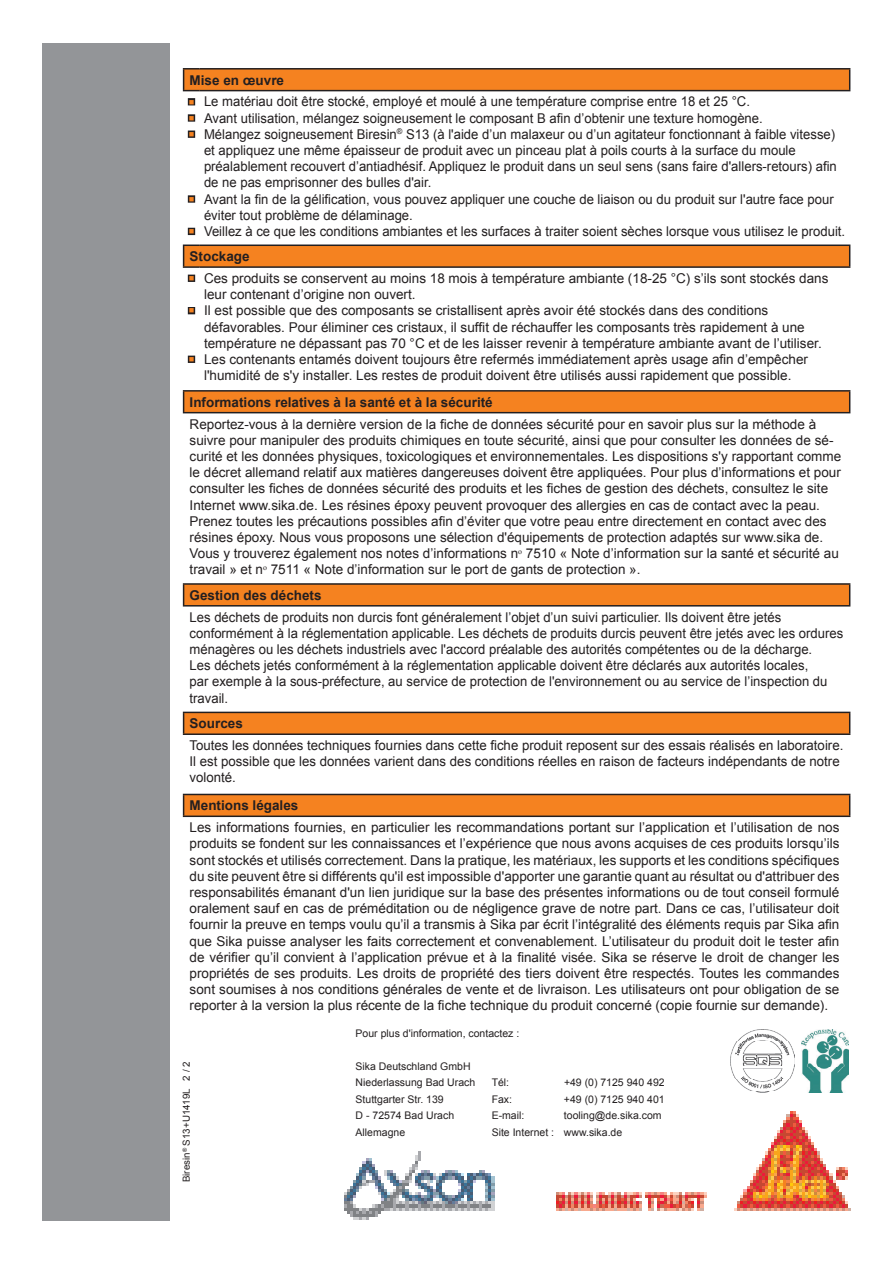
<style>
.page{position:relative;width:893px;height:1263px;background:#fff}
.page>*{position:absolute;margin:0;border:0;box-sizing:border-box;transform-origin:0 0}
.t1{font:13.5px/16.2px "Arial";color:#231f20}
.t2{font:700 13.5px "Arial";color:#231f20}
.t3{font:10.5px/16.5px "Arial";color:#231f20}
.t4{font:9.75px "Arial";color:#231f20}
.t5{font:7.5px/16.2px "Wingdings";color:#f58220;text-align:justify}
</style>
<div class="page">
<div style="left:43px;top:43px;width:127px;height:1177px;background:#939598"></div>
<img style="left:344px;top:1112px;width:506px;height:107px">
<div style="left:184px;top:69px;width:666px;height:22px;background:#f58220"></div>
<svg style="left:184px;top:91px;width:666px;height:145px"></svg>
<svg style="left:849px;top:70px;width:1px;height:20px"></svg>
<hr style="left:200px;top:68px;width:650px;height:2px;background:#231f20">
<svg style="left:183px;top:68px;width:17px;height:23px"></svg>
<hr style="left:200px;top:90px;width:650px;height:1px;background:#231f20">
<div style="left:188px;top:98px;width:7px;height:7px;border:3px solid #231f20"></div>
<div style="left:188px;top:114px;width:7px;height:8px;border:3px solid #231f20"></div>
<div style="left:188px;top:131px;width:7px;height:7px;border:3px solid #231f20"></div>
<div style="left:188px;top:195px;width:7px;height:8px;border:3px solid #231f20"></div>
<div style="left:188px;top:228px;width:7px;height:7px;border:3px solid #231f20"></div>
<div style="left:184px;top:245px;width:666px;height:22px;background:#f58220"></div>
<svg style="left:849px;top:246px;width:1px;height:20px"></svg>
<hr style="left:200px;top:244px;width:650px;height:2px;background:#231f20">
<svg style="left:183px;top:244px;width:17px;height:24px"></svg>
<hr style="left:200px;top:266px;width:650px;height:2px;background:#231f20">
<div style="left:188px;top:275px;width:7px;height:7px;border:3px solid #231f20"></div>
<div style="left:188px;top:307px;width:7px;height:7px;border:3px solid #231f20"></div>
<div style="left:188px;top:356px;width:7px;height:7px;border:3px solid #231f20"></div>
<div style="left:184px;top:391px;width:666px;height:22px;background:#f58220"></div>
<svg style="left:849px;top:392px;width:1px;height:20px"></svg>
<hr style="left:183px;top:390px;width:667px;height:2px;background:#231f20">
<svg style="left:183px;top:392px;width:1px;height:20px"></svg>
<hr style="left:183px;top:412px;width:667px;height:1px;background:#231f20">
<div style="left:184px;top:584px;width:666px;height:22px;background:#f58220"></div>
<svg style="left:849px;top:585px;width:1px;height:20px"></svg>
<hr style="left:183px;top:583px;width:667px;height:2px;background:#231f20">
<svg style="left:183px;top:585px;width:1px;height:20px"></svg>
<hr style="left:183px;top:605px;width:667px;height:1px;background:#231f20">
<div style="left:184px;top:712px;width:666px;height:22px;background:#f58220"></div>
<svg style="left:849px;top:713px;width:1px;height:20px"></svg>
<hr style="left:183px;top:712px;width:667px;height:1px;background:#231f20">
<svg style="left:183px;top:713px;width:1px;height:20px"></svg>
<hr style="left:183px;top:733px;width:667px;height:2px;background:#231f20">
<div style="left:184px;top:794px;width:666px;height:22px;background:#f58220"></div>
<svg style="left:849px;top:795px;width:1px;height:20px"></svg>
<hr style="left:183px;top:794px;width:667px;height:1px;background:#231f20">
<svg style="left:183px;top:795px;width:1px;height:20px"></svg>
<hr style="left:183px;top:815px;width:667px;height:2px;background:#231f20">
<img style="left:802px;top:1029px;width:46px;height:64px">
<img style="left:730px;top:1029px;width:64px;height:64px">
<p class="t2" style="left:190px;top:71px;width:96px">Mise en œuvre</p>
<p class="t5" style="left:189px;top:94px;width:7px">■ ■ ■</p>
<p class="t1" style="left:204px;top:94px;width:643px">Le matériau doit être stocké, employé et moulé à une température comprise entre 18 et 25 °C.<br>Avant utilisation, mélangez soigneusement le composant B afin d’obtenir une texture homogène.<br>Mélangez soigneusement Biresin<sup>®</sup> S13 (à l'aide d’un malaxeur ou d’un agitateur fonctionnant à faible vitesse) et appliquez une même épaisseur de produit avec un pinceau plat à poils courts à la surface du moule préalablement recouvert d’antiadhésif. Appliquez le produit dans un seul sens (sans faire d'allers-retours) afin de ne pas emprisonner des bulles d'air.<br>Avant la fin de la gélification, vous pouvez appliquer une couche de liaison ou du produit sur l'autre face pour éviter tout problème de délaminage.<br>Veillez à ce que les conditions ambiantes et les surfaces à traiter soient sèches lorsque vous utilisez le produit.</p>
<p class="t2" style="left:190px;top:247px;width:62px">Stockage</p>
<p class="t5" style="left:189px;top:270px;width:7px">■</p>
<p class="t5" style="left:189px;top:303px;width:7px">■</p>
<p class="t5" style="left:189px;top:191px;width:7px">■</p>
<p class="t5" style="left:189px;top:223px;width:7px">■</p>
<p class="t1" style="left:204px;top:270px;width:626px">Ces produits se conservent au moins 18 mois à température ambiante (18-25 °C) s’ils sont stockés dans leur contenant d’origine non ouvert.<br>Il est possible que des composants se cristallisent après avoir été stockés dans des conditions défavorables. Pour éliminer ces cristaux, il suffit de réchauffer les composants très rapidement à une température ne dépassant pas 70 °C et de les laisser revenir à température ambiante avant de l’utiliser.<br>Les contenants entamés doivent toujours être refermés immédiatement après usage afin d’empêcher l'humidité de s'y installer. Les restes de produit doivent être utilisés aussi rapidement que possible.</p>
<p class="t2" style="left:190px;top:393px;width:305px">Informations relatives à la santé et à la sécurité</p>
<p class="t1" style="left:190px;top:416px;width:653px">Reportez-vous à la dernière version de la fiche de données sécurité pour en savoir plus sur la méthode à suivre pour manipuler des produits chimiques en toute sécurité, ainsi que pour consulter les données de sé&shy;curité et les données physiques, toxicologiques et environnementales. Les dispositions s'y rapportant comme le décret allemand relatif aux matières dangereuses doivent être appliquées. Pour plus d’informations et pour consulter les fiches de données sécurité des produits et les fiches de gestion des déchets, consultez le site Internet www.sika.de. Les résines époxy peuvent provoquer des allergies en cas de contact avec la peau.<br>Prenez toutes les précautions possibles afin d’éviter que votre peau entre directement en contact avec des résines époxy. Nous vous proposons une sélection d'équipements de protection adaptés sur www.sika de.<br>Vous y trouverez également nos notes d’informations n<sup>o</sup> 7510 « Note d’information sur la santé et sécurité au travail » et n<sup>o</sup> 7511 « Note d’information sur le port de gants de protection ».</p>
<p class="t2" style="left:190px;top:586px;width:134px">Gestion des déchets</p>
<p class="t1" style="left:190px;top:609px;width:655px">Les déchets de produits non durcis font généralement l’objet d’un suivi particulier. Ils doivent être jetés conformément à la réglementation applicable. Les déchets de produits durcis peuvent être jetés avec les ordures ménagères ou les déchets industriels avec l'accord préalable des autorités compétentes ou de la décharge.<br>Les déchets jetés conformément à la réglementation applicable doivent être déclarés aux autorités locales,<br>par exemple à la sous-préfecture, au service de protection de l'environnement ou au service de l’inspection du travail.</p>
<p class="t2" style="left:190px;top:714px;width:55px">Sources</p>
<p class="t1" style="left:190px;top:737px;width:655px">Toutes les données techniques fournies dans cette fiche produit reposent sur des essais réalisés en laboratoire.<br>Il est possible que les données varient dans des conditions réelles en raison de facteurs indépendants de notre volonté.</p>
<p class="t2" style="left:190px;top:796px;width:110px">Mentions légales</p>
<p class="t1" style="left:190px;top:819px;width:651px;text-align:justify">Les informations fournies, en particulier les recommandations portant sur l’application et l’utilisation de nos produits se fondent sur les connaissances et l’expérience que nous avons acquises de ces produits lorsqu’ils sont stockés et utilisés correctement. Dans la pratique, les matériaux, les supports et les conditions spécifiques du site peuvent être si différents qu'il est impossible d'apporter une garantie quant au résultat ou d'attribuer des responsabilités émanant d'un lien juridique sur la base des présentes informations ou de tout conseil formulé oralement sauf en cas de préméditation ou de négligence grave de notre part. Dans ce cas, l’utilisateur doit fournir la preuve en temps voulu qu’il a transmis à Sika par écrit l’intégralité des éléments requis par Sika afin que Sika puisse analyser les faits correctement et convenablement. L’utilisateur du produit doit le tester afin de vérifier qu’il convient à l’application prévue et à la finalité visée. Sika se réserve le droit de changer les propriétés de ses produits. Les droits de propriété des tiers doivent être respectés. Toutes les commandes sont soumises à nos conditions générales de vente et de livraison. Les utilisateurs ont pour obligation de se reporter à la version la plus récente de la fiche technique du produit concerné (copie fournie sur demande).</p>
<p class="t3" style="left:356px;top:1025px;width:165px">Pour plus d'information, contactez :</p>
<p class="t3" style="left:356px;top:1058px;width:121px">Sika Deutschland GmbH<br>Niederlassung Bad Urach</p>
<p class="t5" style="left:189px;top:351px;width:7px">■</p>
<p class="t4" style="left:180px;top:1182px;width:122px;rotate:-90deg">Biresin<sup>®</sup> S13+U1419L 2 / 2</p>
<p class="t3" style="left:492px;top:1074px;width:19px">Tél:</p>
<p class="t3" style="left:564px;top:1074px;width:102px">+49 (0) 7125 940 492</p>
<p class="t3" style="left:356px;top:1091px;width:90px">Stuttgarter Str. 139</p>
<p class="t3" style="left:492px;top:1091px;width:22px">Fax:</p>
<p class="t3" style="left:564px;top:1091px;width:102px">+49 (0) 7125 940 401</p>
<p class="t3" style="left:356px;top:1107px;width:100px">D - 72574 Bad Urach</p>
<p class="t3" style="left:492px;top:1107px;width:34px">E-mail:</p>
<p class="t3" style="left:564px;top:1107px;width:99px">tooling@de.sika.com</p>
<p class="t3" style="left:356px;top:1124px;width:51px">Allemagne</p>
<p class="t3" style="left:492px;top:1124px;width:132px">Site Internet : www.sika.de</p>
</div>
